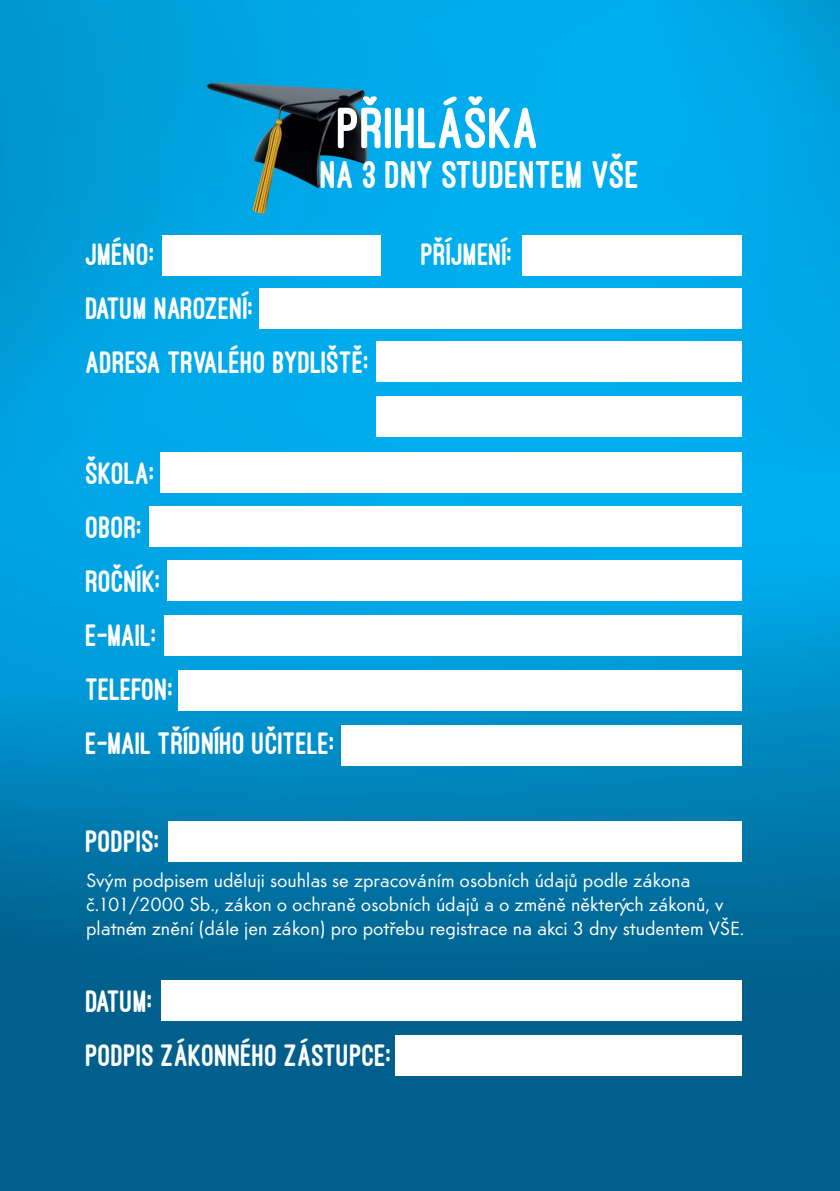
<style>
.page{position:relative;width:840px;height:1191px;background:#fff}
.page>*{position:absolute;margin:0;border:0;box-sizing:border-box;transform-origin:0 0}
.t1{font:800 60px "Ostrich Sans";color:#fff}
.t2{font:800 40px "Ostrich Sans";color:#fff}
.t3{font:800 32px/54px "Ostrich Sans";color:#fff}
.t4{font:20px/24px "Am Sans";color:#fff}
</style>
<div class="page">
<img style="left:0;top:211px;width:489px;height:980px">
<img style="left:489px;top:561px;width:350px;height:630px">
<img style="left:489px;top:0;width:350px;height:561px">
<img style="left:0;top:0;width:209px;height:211px">
<div style="left:420px;top:0;width:70px;height:211px;background:#00acec"></div>
<div style="left:209px;top:0;width:211px;height:77px;background:#00a6e4"></div>
<div style="left:162px;top:235px;width:219px;height:40px;background:#fff"></div>
<div style="left:521px;top:235px;width:220px;height:40px;background:#fff"></div>
<div style="left:259px;top:288px;width:482px;height:40px;background:#fff"></div>
<div style="left:376px;top:342px;width:365px;height:40px;background:#fff"></div>
<div style="left:376px;top:396px;width:365px;height:40px;background:#fff"></div>
<div style="left:160px;top:452px;width:581px;height:41px;background:#fff"></div>
<div style="left:149px;top:506px;width:592px;height:41px;background:#fff"></div>
<div style="left:167px;top:560px;width:574px;height:40px;background:#fff"></div>
<div style="left:163px;top:615px;width:578px;height:41px;background:#fff"></div>
<div style="left:178px;top:670px;width:563px;height:40px;background:#fff"></div>
<div style="left:341px;top:725px;width:400px;height:40px;background:#fff"></div>
<div style="left:168px;top:821px;width:573px;height:40px;background:#fff"></div>
<div style="left:161px;top:980px;width:580px;height:41px;background:#fff"></div>
<div style="left:395px;top:1035px;width:346px;height:41px;background:#fff"></div>
<img style="left:201px;top:77px;width:253px;height:141px">
<h1 class="t1" style="left:337px;top:96px;width:204px">PŘIHLÁŠKA</h1>
<h2 class="t2" style="left:320px;top:154px;width:320px">NA 3 DNY STUDENTEM VŠE</h2>
<h3 class="t3" style="left:86px;top:228px;width:70px">JMÉNO:</h3>
<h3 class="t3" style="left:421px;top:228px;width:93px">PŘÍJMENÍ:</h3>
<h3 class="t3" style="left:86px;top:282px;width:284px">DATUM NAROZENÍ:<br>ADRESA TRVALÉHO BYDLIŠTĚ:</h3>
<h3 class="t3" style="left:86px;top:447px;width:250px">ŠKOLA:<br>OBOR:<br>ROČNÍK:<br>E-MAIL:<br>TELEFON:<br>E-MAIL TŘÍDNÍHO UČITELE:</h3>
<h3 class="t3" style="left:86px;top:814px;width:75px">PODPIS:</h3>
<p class="t4" style="left:86px;top:868px;width:659px">Svým podpisem uděluji souhlas se zpracováním osobních údajů podle zákona č.101/2000 Sb., zákon o ochraně osobních údajů a o změně některých zákonů, v platném znění (dále jen zákon) pro potřebu registrace na akci 3 dny studentem VŠE.</p>
<h3 class="t3" style="left:86px;top:974px;width:307px">DATUM:<br>PODPIS ZÁKONNÉHO ZÁSTUPCE:</h3>
</div>
